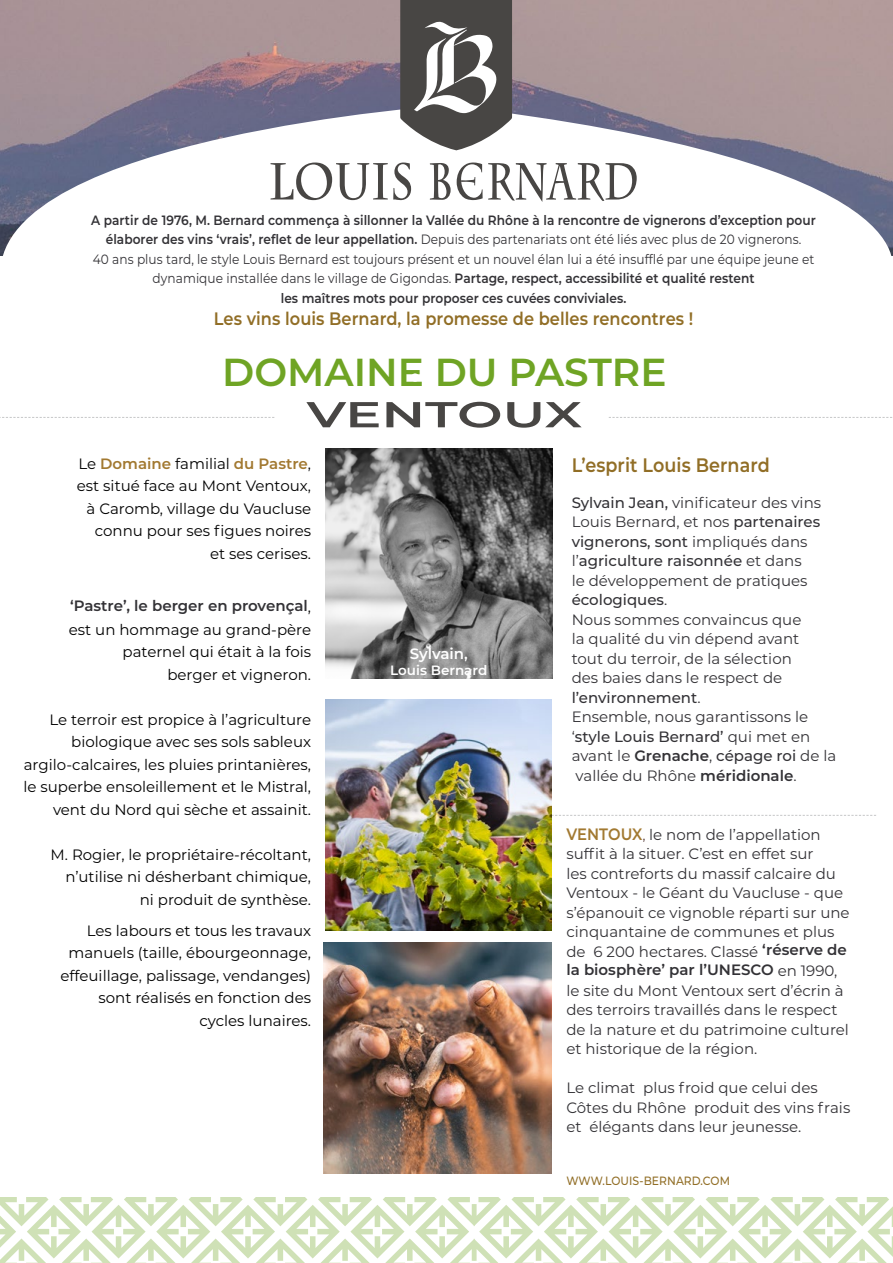
<style>
.page{position:relative;width:893px;height:1263px;background:#fff}
.page>*{position:absolute;margin:0;border:0;box-sizing:border-box;transform-origin:0 0}
.t1{font:600 39px "Montserrat";color:#6fa424}
.t2{font:600 36px "Montserrat";letter-spacing:-.005em;color:#484644;scale:1.5 1}
.t3{font:600 19.5px "Montserrat";letter-spacing:.005em;color:#916e26;scale:.9 1}
.t4{font:600 18px "Montserrat";letter-spacing:.005em;color:#916e26;scale:.9 1}
.t5{font:15px/19.5px "Montserrat";color:#333236}
.t6{font:15px/22.5px "Montserrat";color:#000;text-align:right}
.t7{font:600 15px/24px "Montserrat";color:#333236}
.t8{font:600 15px "Montserrat";color:#fff}
.t9{font:600 13.5px/19.5px "Montserrat";letter-spacing:.005em;color:#333236;text-align:center;scale:.9 1}
.t10{font:600 13.5px "Montserrat";color:#fff}
.t11{font:500 12px "Montserrat";letter-spacing:.005em;color:#916e26;scale:.9 1}
.s1{font-weight:400}
.s2{font-weight:600;color:#a27931}
.s3{font-weight:500}
.s4{font-weight:600}
.s5{font-weight:400;color:#000}
.s6{font-weight:600;font-size:16.5px;color:#a27931}
.s7{font-size:13.5px;color:#422523}
</style>
<div class="page">
<img style="left:0;top:0;width:893px;height:105px">
<svg style="left:0;top:105px;width:893px;height:151px"></svg>
<svg style="left:0;top:1197px;width:893px;height:66px"></svg>
<svg style="left:551px;top:815px;width:325px;height:1px"></svg>
<svg style="left:430px;top:163px;width:21px;height:37px"></svg>
<svg style="left:457px;top:163px;width:180px;height:39px"></svg>
<svg style="left:270px;top:162px;width:141px;height:38px"></svg>
<svg style="left:400px;top:0;width:112px;height:150px"></svg>
<img style="left:324px;top:943px;width:227px;height:230px">
<img style="left:325px;top:700px;width:226px;height:230px">
<img style="left:325px;top:448px;width:227px;height:231px">
<svg style="left:609px;top:417px;width:284px;height:1px"></svg>
<svg style="left:0;top:417px;width:274px;height:1px"></svg>
<p class="t9" style="left:91px;top:209px;width:807px">A partir de 1976, M. Bernard commença à sillonner la Vallée du Rhône à la rencontre de vignerons d’exception pour élaborer des vins ‘vrais’, reflet de leur appellation. <span class="s1">Depuis des partenariats ont été liés avec plus de 20 vignerons.<br>40 ans plus tard, le style Louis Bernard est toujours présent et un nouvel élan lui a été insufflé par une équipe jeune et dynamique installée dans le village de Gigondas.</span> Partage, respect, accessibilité et qualité restent<br>les maîtres mots pour proposer ces cuvées conviviales.</p>
<p class="t4" style="left:214px;top:306px;width:534px">Les vins louis Bernard, la promesse de belles rencontres !</p>
<h1 class="t1" style="left:222px;top:344px;width:446px">DOMAINE DU PASTRE</h1>
<h2 class="t2" style="left:307px;top:389px;width:185px">VENTOUX</h2>
<p class="t6" style="left:77px;top:452px;width:236px">Le <span class="s2">Domaine</span> familial <span class="s2">du Pastre</span>, est situé face au Mont Ventoux, à Caromb, village du Vaucluse connu pour ses figues noires et ses cerises.</p>
<h3 class="t3" style="left:572px;top:451px;width:222px">L’esprit Louis Bernard</h3>
<p class="t5" style="left:572px;top:492px;width:266px"><span class="s3">Sylvain Jean,</span> vinificateur des vins<br>Louis Bernard, et nos <span class="s3">partenaires vignerons, sont</span> impliqués dans l’<span class="s3">agriculture raisonnée</span> et dans<br>le développement de pratiques <span class="s3">écologiques</span>.<br>Nous sommes convaincus que<br>la qualité du vin dépend avant<br>tout du terroir, de la sélection<br>des baies dans le respect de <span class="s3">l’environnement</span>.<br>Ensemble, nous garantissons le ‘<span class="s3">style Louis Bernard’</span> qui met en avant le <span class="s4">Grenache</span>, <span class="s3">cépage roi</span> de la vallée du Rhône <span class="s4">méridionale</span>.</p>
<p class="t7" style="left:69px;top:593px;width:244px">‘Pastre’, le berger en provençal<span class="s5">, est un hommage au grand-père</span></p>
<p class="t6" style="left:123px;top:640px;width:190px">paternel qui était à la fois berger et vigneron.</p>
<p class="t6" style="left:24px;top:708px;width:289px">Le terroir est propice à l’agriculture biologique avec ses sols sableux argilo-calcaires, les pluies printanières, le superbe ensoleillement et le Mistral, vent du Nord qui sèche et assainit.</p>
<p class="t6" style="left:51px;top:843px;width:262px">M. Rogier, le propriétaire-récoltant, n’utilise ni désherbant chimique, ni produit de synthèse.</p>
<p class="t6" style="left:60px;top:919px;width:252px">Les labours et tous les travaux manuels (taille, ébourgeonnage, effeuillage, palissage, vendanges) sont réalisés en fonction des cycles lunaires.</p>
<p class="t8" style="left:410px;top:643px;width:60px">Sylvain,</p>
<p class="t10" style="left:390px;top:661px;width:99px">Louis Bernard</p>
<p class="t5" style="left:566px;top:824px;width:285px"><span class="s6">VENTOUX</span><span class="s7">,</span> le nom de l’appellation suffit à la situer. C’est en effet sur<br>les contreforts du massif calcaire du Ventoux - le Géant du Vaucluse - que s’épanouit ce vignoble réparti sur une cinquantaine de communes et plus de 6 200 hectares. Classé <span class="s4">‘réserve de</span></p>
<p class="t5" style="left:566px;top:958px;width:279px;line-height:21px"><span class="s4">la biosphère’ par l’UNESCO</span> en 1990, le site du Mont Ventoux sert d’écrin à</p>
<p class="t5" style="left:566px;top:1000px;width:284px">des terroirs travaillés dans le respect de la nature et du patrimoine culturel et historique de la région.</p>
<p class="t5" style="left:566px;top:1078px;width:285px">Le climat plus froid que celui des<br>Côtes du Rhône produit des vins frais et élégants dans leur jeunesse.</p>
<p class="t11" style="left:566px;top:1173px;width:183px">WWW.LOUIS-BERNARD.COM</p>
</div>
